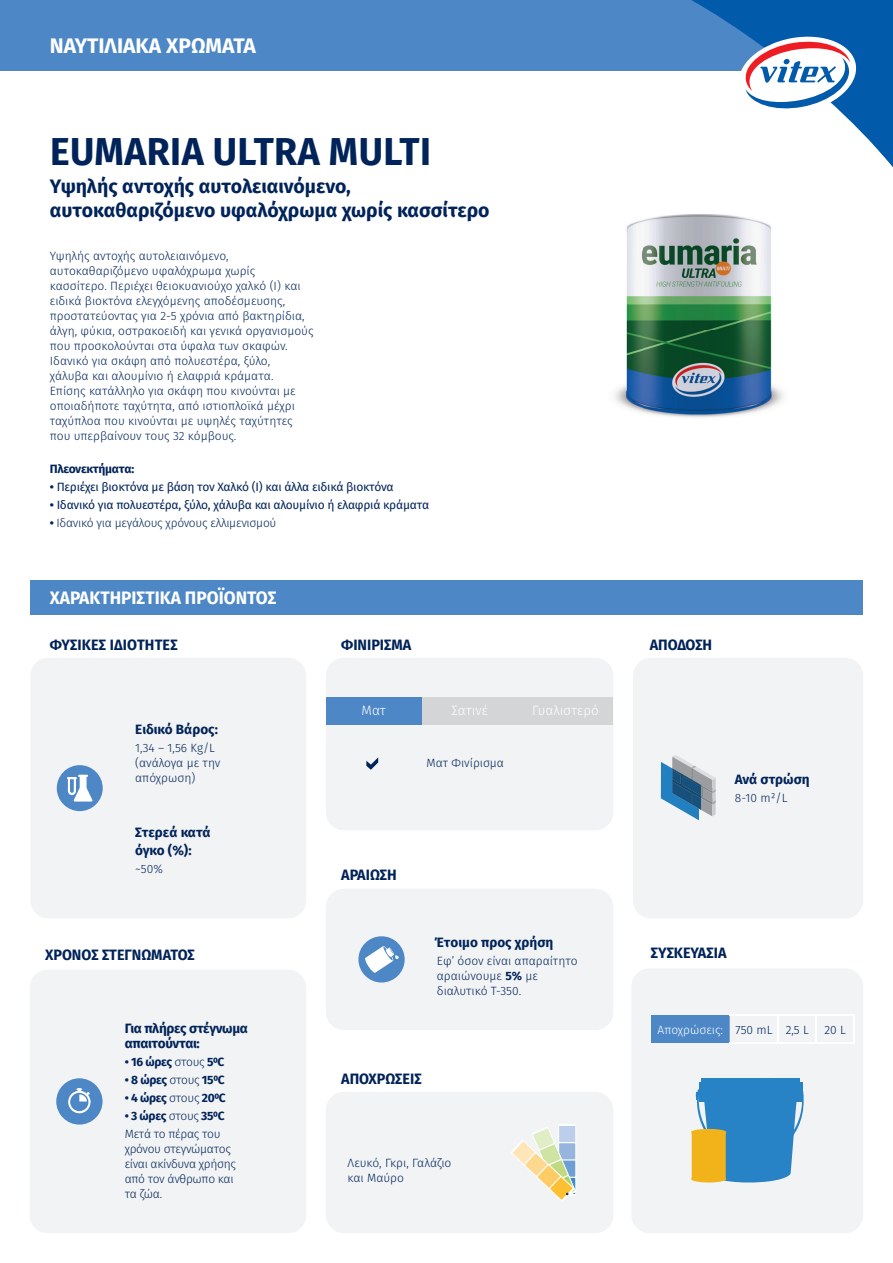
<style>
.page{position:relative;width:893px;height:1263px;background:#fff}
.page>*{position:absolute;margin:0;border:0;box-sizing:border-box;transform-origin:0 0}
.t1{font:700 38.85px "Fira Sans";letter-spacing:.01em;color:#002359;scale:.96 1}
.t2{font:700 21px "Fira Sans";color:#fff}
.t3{font:700 19.5px/23.4px "Fira Sans";color:#002359}
.t4{font:700 18px "Fira Sans";color:#fff;scale:.96 1}
.t5{font:700 15px "Fira Sans";color:#002359;scale:.96 1}
.t6{font:700 13.5px/18px "Fira Sans";color:#002359}
.t7{font:700 13.5px/15px "Fira Sans";letter-spacing:-.025em;color:#002359}
.t8{font:300 13.5px "Fira Sans";color:#fff}
.t9{font:300 12px/15px "Fira Sans";color:#002359}
.t10{font:12px "Fira Sans";letter-spacing:-.02em;color:#002359}
.t11{font:300 12px/15px "Fira Sans";letter-spacing:-.025em;color:#002359}
.t12{font:700 12px "Fira Sans";letter-spacing:-.025em;color:#002359}
.t13{font:300 12px "Fira Sans";letter-spacing:-.02em;color:#002359}
.t14{font:300 12px "Fira Sans";color:#fff}
.s1{font-weight:700}
.s2{font-weight:300}
.s3{color:#002359}
</style>
<div class="page">
<div style="left:0;top:0;width:795px;height:70px;background:#4d87c6"></div>
<div style="left:30px;top:581px;width:833px;height:34px;background:#4d87c6"></div>
<div style="left:326px;top:658px;width:287px;height:172px;background:#f2f3f4;border-radius:18px"></div>
<div style="left:326px;top:697px;width:96px;height:28px;background:#4d87c6"></div>
<div style="left:422px;top:697px;width:95px;height:28px;background:#d4d5d7"></div>
<div style="left:517px;top:697px;width:96px;height:28px;background:#d4d5d7"></div>
<svg style="left:366px;top:757px;width:12px;height:13px"></svg>
<div style="left:633px;top:658px;width:230px;height:260px;background:#f2f3f4;border-radius:18px"></div>
<svg style="left:661px;top:755px;width:55px;height:66px"></svg>
<div style="left:326px;top:889px;width:287px;height:141px;background:#f2f3f4;border-radius:18px"></div>
<div style="left:30px;top:658px;width:276px;height:260px;background:#f2f3f4;border-radius:18px"></div>
<div style="left:631px;top:968px;width:232px;height:265px;background:#f2f3f4;border-radius:18px"></div>
<div style="left:326px;top:1092px;width:287px;height:141px;background:#f2f3f4;border-radius:18px"></div>
<div style="left:558px;top:1124px;width:18px;height:72px;background:#fff;border-radius:2px"></div>
<svg style="left:511px;top:1126px;width:65px;height:75px"></svg>
<div style="left:30px;top:970px;width:276px;height:263px;background:#f2f3f4;border-radius:18px"></div>
<svg style="left:56px;top:1078px;width:47px;height:46px"></svg>
<svg style="left:691px;top:1078px;width:113px;height:104px;background:#5f98b1"></svg>
<svg style="left:634px;top:0;width:258px;height:145px"></svg>
<svg style="left:736px;top:32px;width:123px;height:86px"></svg>
<div style="left:57px;top:765px;width:46px;height:46px;background:#4d87c6;border-radius:50%"></div>
<svg style="left:67px;top:775px;width:26px;height:27px"></svg>
<div style="left:651px;top:1015px;width:79px;height:28px;background:#4d87c6"></div>
<hr style="left:730px;top:1014px;width:48px;height:2px;background:#fff">
<hr style="left:778px;top:1014px;width:38px;height:2px;background:#fff">
<hr style="left:816px;top:1014px;width:39px;height:2px;background:#fff">
<svg style="left:777px;top:1016px;width:40px;height:26px"></svg>
<hr style="left:853px;top:1016px;width:2px;height:26px;background:#fff">
<hr style="left:730px;top:1042px;width:48px;height:1px;background:#fff">
<hr style="left:778px;top:1042px;width:38px;height:1px;background:#fff">
<hr style="left:816px;top:1042px;width:39px;height:1px;background:#fff">
<svg style="left:358px;top:936px;width:47px;height:46px"></svg>
<img style="left:614px;top:145px;width:260px;height:273px">
<img style="left:874px;top:145px;width:19px;height:22px">
<h2 class="t2" style="left:50px;top:31px;width:208px">ΝΑΥΤΙΛΙΑΚΑ ΧΡΩΜΑΤΑ</h2>
<h1 class="t1" style="left:50px;top:124px;width:398px">EUMARIA ULTRA ΜULTI</h1>
<h3 class="t3" style="left:50px;top:176px;width:441px">Υψηλής αντοχής αυτολειαινόµενο, αυτοκαθαριζόµενο υφαλόχρωµα χωρίς κασσίτερο</h3>
<p class="t9" style="left:50px;top:249px;width:265px">Υψηλής αντοχής αυτολειαινόµενο, αυτοκαθαριζόµενο υφαλόχρωµα χωρίς κασσίτερο. Περιέχει θειοκυανιούχο χαλκό (Ι) και ειδικά βιοκτόνα ελεγχόµενης αποδέσµευσης, προστατεύοντας για 2-5 χρόνια από βακτηρίδια, άλγη, φύκια, οστρακοειδή και γενικά οργανισµούς που προσκολούνται στα ύφαλα των σκαφών.<br>Ιδανικό για σκάφη από πολυεστέρα, ξύλο,<br>χάλυβα και αλουµίνιο ή ελαφριά κράµατα.<br>Επίσης κατάλληλο για σκάφη που κινούνται µε οποιαδήποτε ταχύτητα, από ιστιοπλοϊκά µέχρι ταχύπλοα που κινούνται µε υψηλές ταχύτητες που υπερβαίνουν τους 32 κόµβους.</p>
<p class="t12" style="left:50px;top:460px;width:86px">Πλεονεκτήµατα:</p>
<p class="t10" style="left:50px;top:478px;width:345px"><span class="s1">•</span> Περιέχει βιοκτόνα με βάση τον Χαλκό (I) και άλλα ειδικά βιοκτόνα</p>
<p class="t10" style="left:50px;top:496px;width:381px"><span class="s1">•</span> Ιδανικό για πολυεστέρα, ξύλο, χάλυβα και αλουμίνιο ή ελαφριά κράματα</p>
<p class="t13" style="left:50px;top:514px;width:228px"><span class="s1">•</span> Ιδανικό για µεγάλους χρόνους ελλιµενισµού</p>
<h3 class="t4" style="left:50px;top:585px;width:238px">ΧΑΡΑΚΤΗΡΙΣΤΙΚΑ ΠΡΟΪΟΝΤΟΣ</h3>
<p class="t5" style="left:50px;top:634px;width:134px">ΦΥΣΙΚΕΣ Ι∆ΙΟΤΗΤΕΣ</p>
<p class="t6" style="left:135px;top:721px;width:84px">Ειδικό Βάρος:</p>
<p class="t9" style="left:135px;top:741px;width:87px">1,34 – 1,56 Kg/L (ανάλογα µε την απόχρωση)</p>
<p class="t6" style="left:135px;top:825px;width:77px">Στερεά κατά όγκο (%):</p>
<p class="t9" style="left:135px;top:863px;width:29px">~50%</p>
<p class="t5" style="left:45px;top:944px;width:157px">ΧΡΟΝΟΣ ΣΤΕΓΝΩΜΑΤΟΣ</p>
<p class="t7" style="left:125px;top:1022px;width:125px">Για πλήρες στέγνωµα απαιτούνται:</p>
<p class="t12" style="left:125px;top:1053px;width:101px">• 16 ώρες <span class="s2">στους</span> 50C</p>
<p class="t12" style="left:125px;top:1071px;width:102px">• 8 ώρες <span class="s2">στους</span> 150C</p>
<p class="t12" style="left:125px;top:1089px;width:103px">• 4 ώρες <span class="s2">στους</span> 200C</p>
<p class="t11" style="left:125px;top:1108px;width:101px;line-height:18px"><span class="s1">• 3 ώρες</span> στους <span class="s1">350C<br></span>Μετά το πέρας του</p>
<p class="t11" style="left:125px;top:1142px;width:113px">χρόνου στεγνώµατος είναι ακίνδυνα χρήσης από τον άνθρωπο και τα ζώα.</p>
<p class="t5" style="left:341px;top:634px;width:75px">ΦΙΝΙΡΙΣΜΑ</p>
<p class="t8" style="left:362px;top:701px;width:26px">Ματ</p>
<p class="t8" style="left:451px;top:701px;width:38px">Σατινέ</p>
<p class="t8" style="left:532px;top:701px;width:68px">Γυαλιστερό</p>
<p class="t9" style="left:427px;top:756px;width:79px">Mατ Φινίρισµα</p>
<p class="t5" style="left:341px;top:864px;width:59px">ΑΡΑΙΩΣΗ</p>
<p class="t6" style="left:437px;top:934px;width:118px">Έτοιµο προς χρήση</p>
<p class="t9" style="left:437px;top:954px;width:142px">Εφ’ όσον είναι απαραίτητο αραιώνουµε <span class="s1">5%</span> µε διαλυτικό Τ-350.</p>
<p class="t5" style="left:341px;top:1068px;width:85px">ΑΠΟΧΡΩΣΕΙΣ</p>
<p class="t9" style="left:348px;top:1156px;width:105px">Λευκό, Γκρι, Γαλάζιο και Μαύρο</p>
<p class="t5" style="left:650px;top:634px;width:67px">ΑΠΟ∆ΟΣΗ</p>
<p class="t6" style="left:735px;top:772px;width:76px">Ανά στρώση</p>
<p class="t9" style="left:735px;top:792px;width:54px">8-10 m²/L</p>
<p class="t5" style="left:651px;top:942px;width:80px">ΣΥΣΚΕΥΑΣΙΑ</p>
<p class="t14" style="left:657px;top:1021px;width:153px">Aποχρώσεις: <span class="s3">750 mL 2,5 L</span></p>
<p class="t9" style="left:824px;top:1023px;width:23px">20 L</p>
</div>
